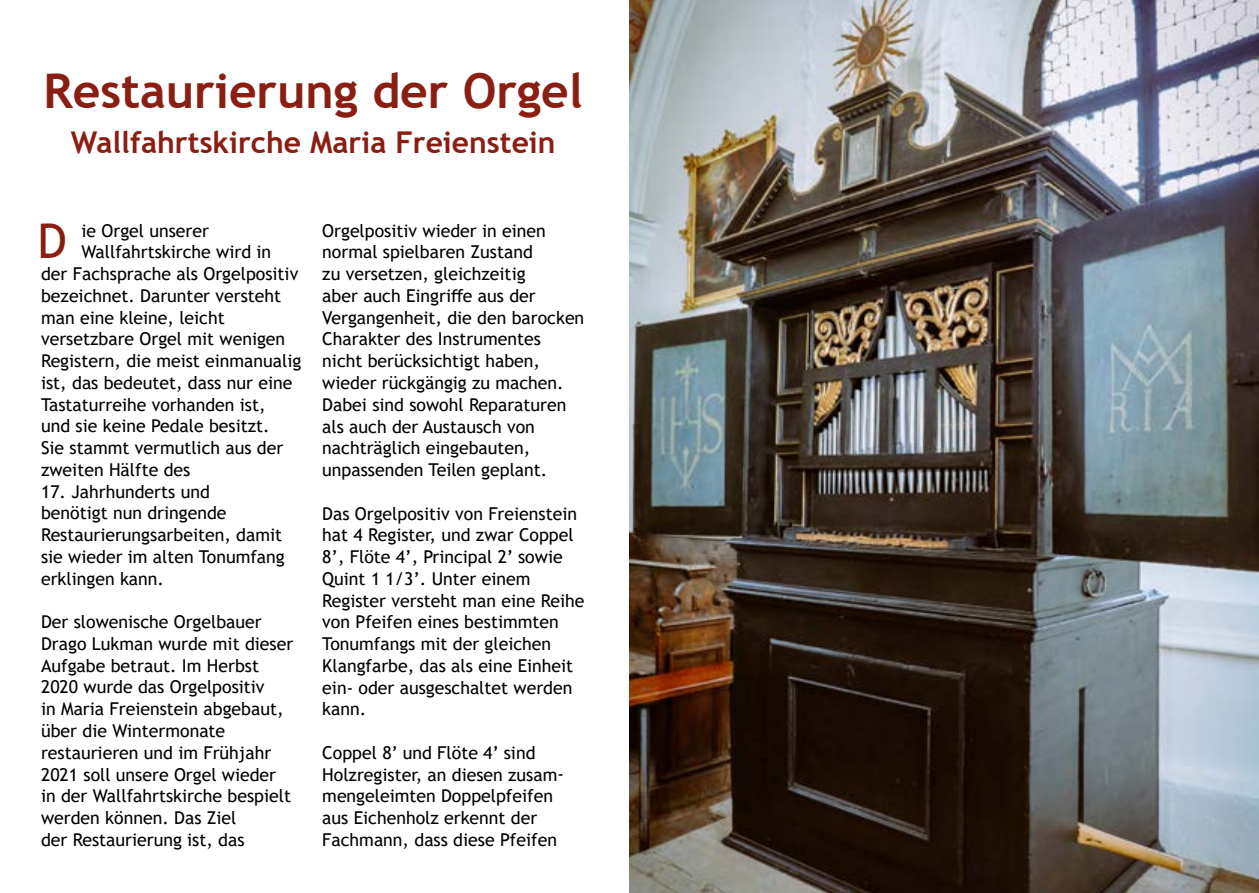
<style>
.page{position:relative;width:1259px;height:893px;background:#fff}
.page>*{position:absolute;margin:0;border:0;box-sizing:border-box;transform-origin:0 0}
.t1{font:48.15px "Trebuchet MS";color:#8a1e12}
.t2{font:700 48px "Trebuchet MS";color:#8a1e12}
.t3{font:700 30px "Trebuchet MS";color:#8a1e12}
.t4{font:17.7px/21.8px "Trebuchet MS";color:#000}
</style>
<div class="page">
<img style="left:629px;top:0;width:630px;height:893px">
<h2 class="t2" style="left:44px;top:61px;width:541px">Restaurierung der Orgel</h2>
<h3 class="t3" style="left:71px;top:124px;width:486px">Wallfahrtskirche Maria Freienstein</h3>
<h1 class="t1" style="left:38px;top:211px;width:31px">D</h1>
<p class="t4" style="left:82px;top:219px;width:129px">ie Orgel unserer</p>
<p class="t4" style="left:82px;top:241px;width:191px">Wallfahrtskirche wird in</p>
<p class="t4" style="left:41px;top:263px;width:259px">der Fachsprache als Orgelpositiv</p>
<p class="t4" style="left:41px;top:285px;width:242px">bezeichnet. Darunter versteht</p>
<p class="t4" style="left:41px;top:306px;width:185px">man eine kleine, leicht</p>
<p class="t4" style="left:41px;top:328px;width:246px">versetzbare Orgel mit wenigen</p>
<p class="t4" style="left:41px;top:350px;width:262px">Registern, die meist einmanualig</p>
<p class="t4" style="left:41px;top:372px;width:253px">ist, das bedeutet, dass nur eine</p>
<p class="t4" style="left:41px;top:393px;width:226px">Tastaturreihe vorhanden ist,</p>
<p class="t4" style="left:41px;top:415px;width:230px">und sie keine Pedale besitzt.</p>
<p class="t4" style="left:41px;top:437px;width:244px">Sie stammt vermutlich aus der</p>
<p class="t4" style="left:41px;top:459px;width:151px">zweiten Hälfte des</p>
<p class="t4" style="left:41px;top:480px;width:245px">17. Jahrhunderts und<br>benötigt nun dringende<br>Restaurierungsarbeiten, damit sie wieder im alten Tonumfang erklingen kann.</p>
<p class="t4" style="left:41px;top:611px;width:254px">Der slowenische Orgelbauer<br>Drago Lukman wurde mit dieser<br>Aufgabe betraut. Im Herbst<br>2020 wurde das Orgelpositiv<br>in Maria Freienstein abgebaut, über die Wintermonate restaurieren und im Frühjahr<br>2021 soll unsere Orgel wieder in der Wallfahrtskirche bespielt werden können. Das Ziel<br>der Restaurierung ist, das</p>
<p class="t4" style="left:322px;top:219px;width:263px">Orgelpositiv wieder in einen normal spielbaren Zustand<br>zu versetzen, gleichzeitig<br>aber auch Eingriffe aus der<br>Vergangenheit, die den barocken<br>Charakter des Instrumentes nicht berücksichtigt haben, wieder rückgängig zu machen.<br>Dabei sind sowohl Reparaturen als auch der Austausch von nachträglich eingebauten, unpassenden Teilen geplant.</p>
<p class="t4" style="left:322px;top:502px;width:264px">Das Orgelpositiv von Freienstein hat 4 Register, und zwar Coppel<br>8’, Flöte 4’, Principal 2’ sowie<br>Quint 1 1/3’. Unter einem<br>Register versteht man eine Reihe von Pfeifen eines bestimmten<br>Tonumfangs mit der gleichen<br>Klangfarbe, das als eine Einheit ein- oder ausgeschaltet werden kann.</p>
<p class="t4" style="left:322px;top:741px;width:243px">Coppel 8’ und Flöte 4’ sind<br>Holzregister, an diesen zusam&shy;mengeleimten Doppelpfeifen aus Eichenholz erkennt der<br>Fachmann, dass diese Pfeifen</p>
</div>
